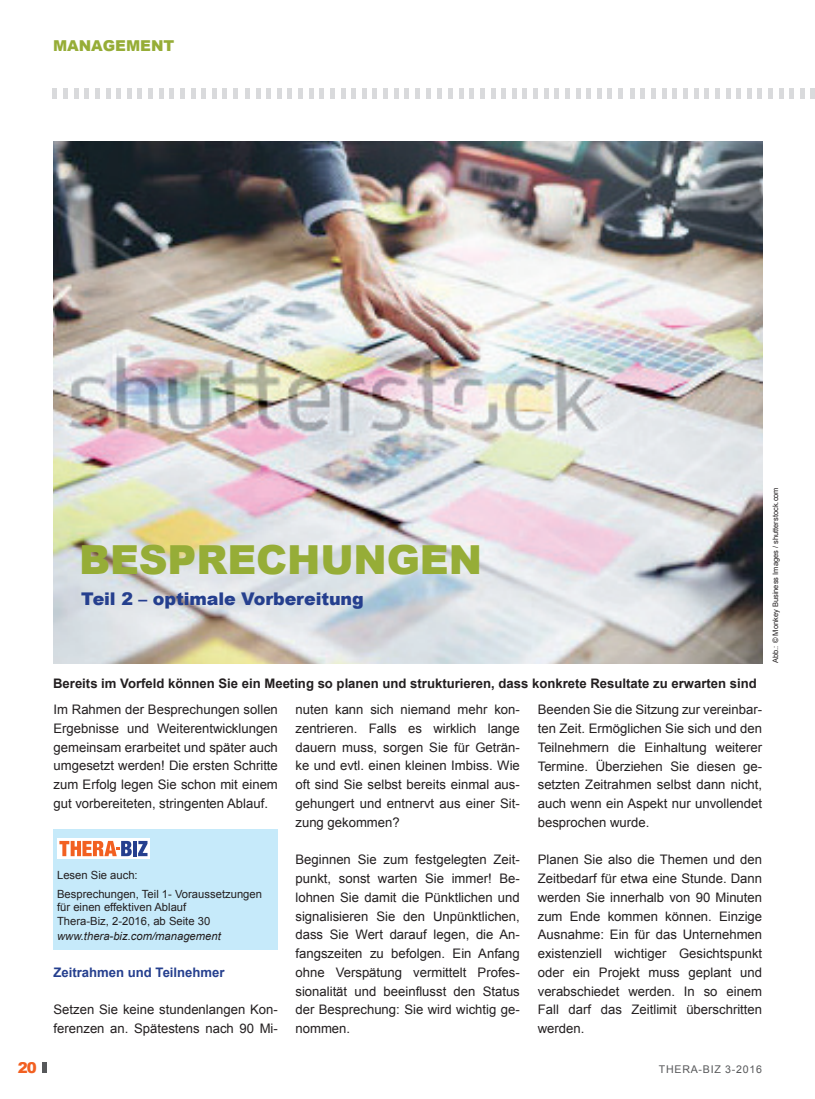
<style>
.page{position:relative;width:815px;height:1099px;background:#fff}
.page>*{position:absolute;margin:0;border:0;box-sizing:border-box;transform-origin:0 0}
.t1{font:900 40px "Arial";letter-spacing:-.005em;color:#96ad37}
.t2{font:900 17.5px "Arial";letter-spacing:-.005em;color:#253f8e}
.t3{font:900 15px "Arial";color:#96ad37}
.t4{font:900 15px "Arial";color:#f26021}
.t5{font:13.12px/18.8px "Arial";color:#231f20;text-align:justify}
.t6{font:700 13.12px "Arial";color:#231f20}
.t7{font:700 13.12px "Arial";color:#253f8e}
.t8{font:11.25px/18.8px "Arial";color:#231f20}
.t9{font:italic 11.25px "Arial";color:#231f20}
.t10{font:10.62px "Arial";letter-spacing:.07em;color:#57585a}
.t11{font:7.5px "Arial";color:#231f20}
</style>
<div class="page">
<hr style="left:53px;top:89px;width:4px;height:10px;background:#d9dadc">
<div style="left:63px;top:89px;width:5px;height:10px;background:#d9dadc"></div>
<hr style="left:74px;top:89px;width:4px;height:10px;background:#d9dadc">
<hr style="left:85px;top:89px;width:4px;height:10px;background:#d9dadc">
<div style="left:95px;top:89px;width:5px;height:10px;background:#d9dadc"></div>
<hr style="left:106px;top:89px;width:4px;height:10px;background:#d9dadc">
<hr style="left:117px;top:89px;width:4px;height:10px;background:#d9dadc">
<hr style="left:127px;top:89px;width:4px;height:10px;background:#d9dadc">
<hr style="left:138px;top:89px;width:4px;height:10px;background:#d9dadc">
<div style="left:148px;top:89px;width:5px;height:10px;background:#d9dadc"></div>
<hr style="left:159px;top:89px;width:4px;height:10px;background:#d9dadc">
<hr style="left:170px;top:89px;width:4px;height:10px;background:#d9dadc">
<div style="left:180px;top:89px;width:5px;height:10px;background:#d9dadc"></div>
<hr style="left:191px;top:89px;width:4px;height:10px;background:#d9dadc">
<hr style="left:202px;top:89px;width:4px;height:10px;background:#d9dadc">
<hr style="left:212px;top:89px;width:4px;height:10px;background:#d9dadc">
<hr style="left:223px;top:89px;width:4px;height:10px;background:#d9dadc">
<div style="left:233px;top:89px;width:5px;height:10px;background:#d9dadc"></div>
<hr style="left:245px;top:89px;width:4px;height:10px;background:#d9dadc">
<hr style="left:256px;top:89px;width:4px;height:10px;background:#d9dadc">
<hr style="left:267px;top:89px;width:4px;height:10px;background:#d9dadc">
<hr style="left:277px;top:89px;width:4px;height:10px;background:#d9dadc">
<hr style="left:288px;top:89px;width:4px;height:10px;background:#d9dadc">
<div style="left:298px;top:89px;width:5px;height:10px;background:#d9dadc"></div>
<hr style="left:309px;top:89px;width:4px;height:10px;background:#d9dadc">
<hr style="left:320px;top:89px;width:4px;height:10px;background:#d9dadc">
<div style="left:330px;top:89px;width:5px;height:10px;background:#d9dadc"></div>
<hr style="left:341px;top:89px;width:4px;height:10px;background:#d9dadc">
<hr style="left:352px;top:89px;width:4px;height:10px;background:#d9dadc">
<hr style="left:362px;top:89px;width:4px;height:10px;background:#d9dadc">
<hr style="left:373px;top:89px;width:4px;height:10px;background:#d9dadc">
<div style="left:383px;top:89px;width:5px;height:10px;background:#d9dadc"></div>
<hr style="left:394px;top:89px;width:4px;height:10px;background:#d9dadc">
<hr style="left:405px;top:89px;width:4px;height:10px;background:#d9dadc">
<div style="left:415px;top:89px;width:5px;height:10px;background:#d9dadc"></div>
<hr style="left:426px;top:89px;width:4px;height:10px;background:#d9dadc">
<hr style="left:438px;top:89px;width:4px;height:10px;background:#d9dadc">
<div style="left:448px;top:89px;width:5px;height:10px;background:#d9dadc"></div>
<hr style="left:459px;top:89px;width:4px;height:10px;background:#d9dadc">
<hr style="left:470px;top:89px;width:4px;height:10px;background:#d9dadc">
<hr style="left:480px;top:89px;width:4px;height:10px;background:#d9dadc">
<hr style="left:491px;top:89px;width:4px;height:10px;background:#d9dadc">
<div style="left:501px;top:89px;width:5px;height:10px;background:#d9dadc"></div>
<hr style="left:512px;top:89px;width:4px;height:10px;background:#d9dadc">
<hr style="left:523px;top:89px;width:4px;height:10px;background:#d9dadc">
<div style="left:533px;top:89px;width:5px;height:10px;background:#d9dadc"></div>
<hr style="left:544px;top:89px;width:4px;height:10px;background:#d9dadc">
<hr style="left:555px;top:89px;width:4px;height:10px;background:#d9dadc">
<div style="left:565px;top:89px;width:5px;height:10px;background:#d9dadc"></div>
<hr style="left:576px;top:89px;width:4px;height:10px;background:#d9dadc">
<hr style="left:587px;top:89px;width:4px;height:10px;background:#d9dadc">
<hr style="left:597px;top:89px;width:4px;height:10px;background:#d9dadc">
<hr style="left:608px;top:89px;width:4px;height:10px;background:#d9dadc">
<div style="left:618px;top:89px;width:5px;height:10px;background:#d9dadc"></div>
<hr style="left:630px;top:89px;width:4px;height:10px;background:#d9dadc">
<hr style="left:641px;top:89px;width:4px;height:10px;background:#d9dadc">
<div style="left:651px;top:89px;width:5px;height:10px;background:#d9dadc"></div>
<hr style="left:662px;top:89px;width:4px;height:10px;background:#d9dadc">
<hr style="left:673px;top:89px;width:4px;height:10px;background:#d9dadc">
<div style="left:683px;top:89px;width:5px;height:10px;background:#d9dadc"></div>
<hr style="left:694px;top:89px;width:4px;height:10px;background:#d9dadc">
<hr style="left:705px;top:89px;width:4px;height:10px;background:#d9dadc">
<hr style="left:715px;top:89px;width:4px;height:10px;background:#d9dadc">
<hr style="left:726px;top:89px;width:4px;height:10px;background:#d9dadc">
<div style="left:736px;top:89px;width:5px;height:10px;background:#d9dadc"></div>
<hr style="left:747px;top:89px;width:4px;height:10px;background:#d9dadc">
<hr style="left:758px;top:89px;width:4px;height:10px;background:#d9dadc">
<div style="left:768px;top:89px;width:5px;height:10px;background:#d9dadc"></div>
<hr style="left:779px;top:89px;width:4px;height:10px;background:#d9dadc">
<hr style="left:790px;top:89px;width:4px;height:10px;background:#d9dadc">
<div style="left:800px;top:89px;width:5px;height:10px;background:#d9dadc"></div>
<hr style="left:811px;top:89px;width:4px;height:10px;background:#d9dadc">
<hr style="left:43px;top:1061px;width:4px;height:11px;background:#57585a">
<div style="left:53px;top:828px;width:225px;height:121px;background:#c6eafa"></div>
<svg style="left:57px;top:838px;width:93px;height:20px"></svg>
<hr style="left:133px;top:840px;width:4px;height:16px;background:#253f8e">
<svg style="left:138px;top:840px;width:10px;height:16px"></svg>
<svg style="left:59px;top:840px;width:73px;height:16px"></svg>
<img style="left:53px;top:142px;width:709px;height:521px">
<p class="t3" style="left:53px;top:35px;width:123px">MANAGEMENT</p>
<h1 class="t1" style="left:79px;top:530px;width:404px">BESPRECHUNGEN</h1>
<h2 class="t2" style="left:81px;top:585px;width:284px">TEIL 2 – OPTIMALE VORBEREITUNG</h2>
<p class="t6" style="left:53px;top:674px;width:705px">Bereits im Vorfeld können Sie ein Meeting so planen und strukturieren, dass konkrete Resultate zu erwarten sind</p>
<p class="t5" style="left:54px;top:700px;width:226px">Im Rahmen der Besprechungen sollen Ergebnisse und Weiterentwicklungen gemeinsam erarbeitet und später auch umgesetzt werden! Die ersten Schritte zum Erfolg legen Sie schon mit einem gut vorbereiteten, stringenten Ablauf.</p>
<p class="t5" style="left:538px;top:700px;width:226px">Beenden Sie die Sitzung zur vereinbar&shy;ten Zeit. Ermöglichen Sie sich und den Teilnehmern die Einhaltung weiterer Termine. Überziehen Sie diesen ge&shy;setzten Zeitrahmen selbst dann nicht, auch wenn ein Aspekt nur unvollendet besprochen wurde.</p>
<p class="t5" style="left:538px;top:850px;width:226px">Planen Sie also die Themen und den Zeitbedarf für etwa eine Stunde. Dann werden Sie innerhalb von 90 Minuten zum Ende kommen können. Einzige Ausnahme: Ein für das Unternehmen existenziell wichtiger Gesichtspunkt oder ein Projekt muss geplant und verabschiedet werden. In so einem Fall darf das Zeitlimit überschritten werden.</p>
<p class="t5" style="left:295px;top:700px;width:226px">nuten kann sich niemand mehr kon&shy;zentrieren. Falls es wirklich lange dauern muss, sorgen Sie für Geträn&shy;ke und evtl. einen kleinen Imbiss. Wie oft sind Sie selbst bereits einmal aus&shy;gehungert und entnervt aus einer Sit&shy;zung gekommen?</p>
<p class="t5" style="left:295px;top:850px;width:226px">Beginnen Sie zum festgelegten Zeit&shy;punkt, sonst warten Sie immer! Be&shy;lohnen Sie damit die Pünktlichen und signalisieren Sie den Unpünktlichen, dass Sie Wert darauf legen, die An&shy;fangszeiten zu befolgen. Ein Anfang ohne Verspätung vermittelt Profes&shy;sionalität und beeinflusst den Status der Besprechung: Sie wird wichtig ge&shy;nommen.</p>
<p class="t8" style="left:57px;top:865px;width:206px">Lesen Sie auch:<br>Besprechungen, Teil 1- Voraussetzungen</p>
<p class="t8" style="left:57px;top:900px;width:155px;line-height:13.8px">für einen effektiven Ablauf<br>Thera-Biz, 2-2016, ab Seite 30</p>
<p class="t9" style="left:57px;top:929px;width:165px">www.thera-biz.com/management</p>
<p class="t7" style="left:54px;top:963px;width:173px">Zeitrahmen und Teilnehmer</p>
<p class="t5" style="left:54px;top:1000px;width:226px">Setzen Sie keine stundenlangen Kon&shy;ferenzen an. Spätestens nach 90 Mi-</p>
<p class="t11" style="left:771px;top:663px;width:177px;rotate:-90deg">Abb.: © Monkey Business Images / shutterstock.com</p>
<p class="t4" style="left:18px;top:1056px;width:21px">20</p>
<p class="t10" style="left:659px;top:1062px;width:105px">THERA-BIZ 3-2016</p>
</div>
